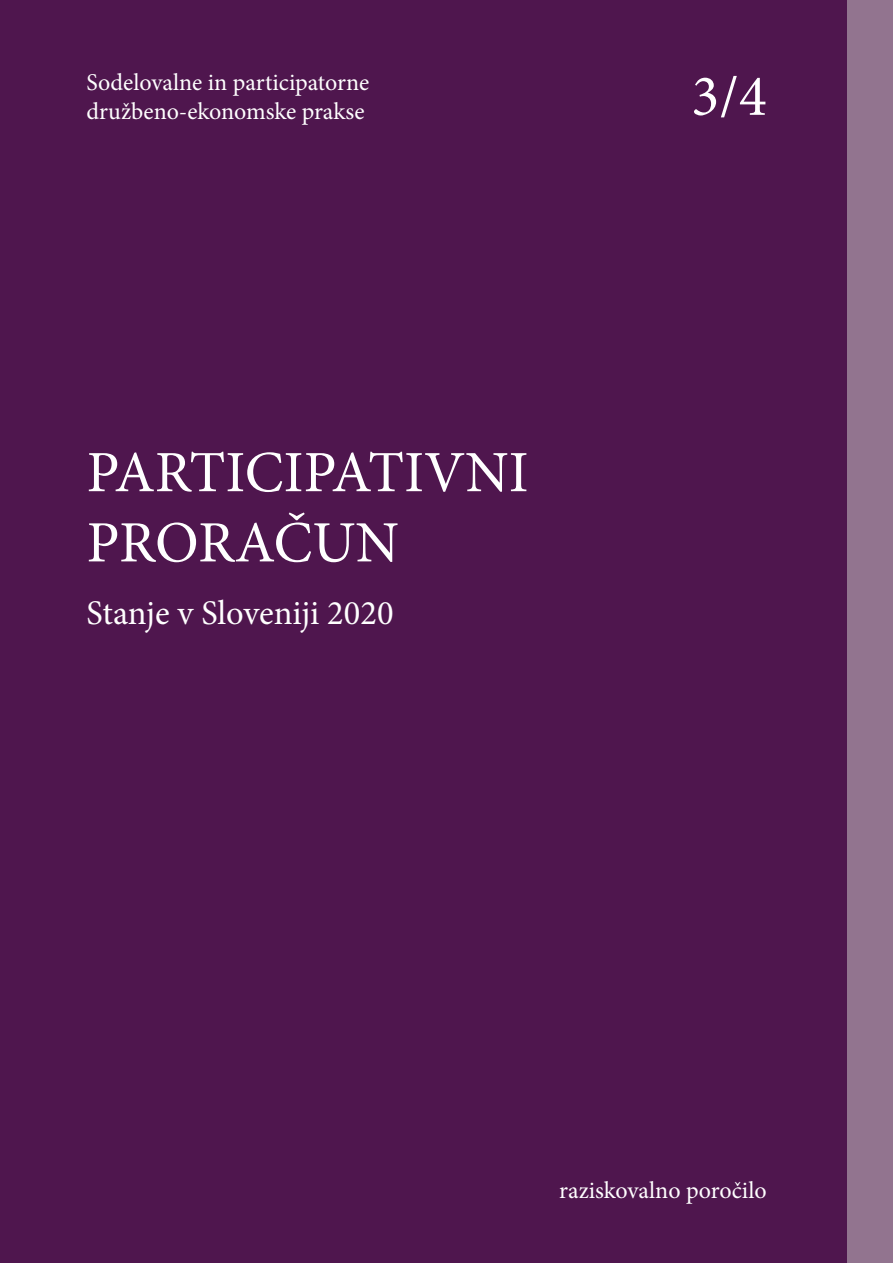
<style>
.page{position:relative;width:893px;height:1263px;background:#4f164e}
.page>*{position:absolute;margin:0;border:0;box-sizing:border-box;transform-origin:0 0}
.t1{font:58.5px/70.2px "Minion Pro";color:#fff}
.t2{font:34.5px "Minion Pro";color:#fff}
.t3{font:24px/28.8px "Minion Pro";color:#fff}
</style>
<div class="page">
<div style="left:848px;top:0;width:45px;height:1263px;background:#92748f"></div>
<p class="t3" style="left:86px;top:68px;width:284px">Sodelovalne in participatorne družbeno-ekonomske prakse</p>
<h1 class="t1" style="left:86px;top:438px;width:444px">PARTICIPATIVNI<br>PRORAČUN</h1>
<h2 class="t2" style="left:86px;top:590px;width:309px">Stanje v Sloveniji 2020</h2>
<h1 class="t1" style="left:691px;top:61px;width:77px">3/4</h1>
<p class="t3" style="left:559px;top:1175px;width:209px">raziskovalno poročilo</p>
</div>
